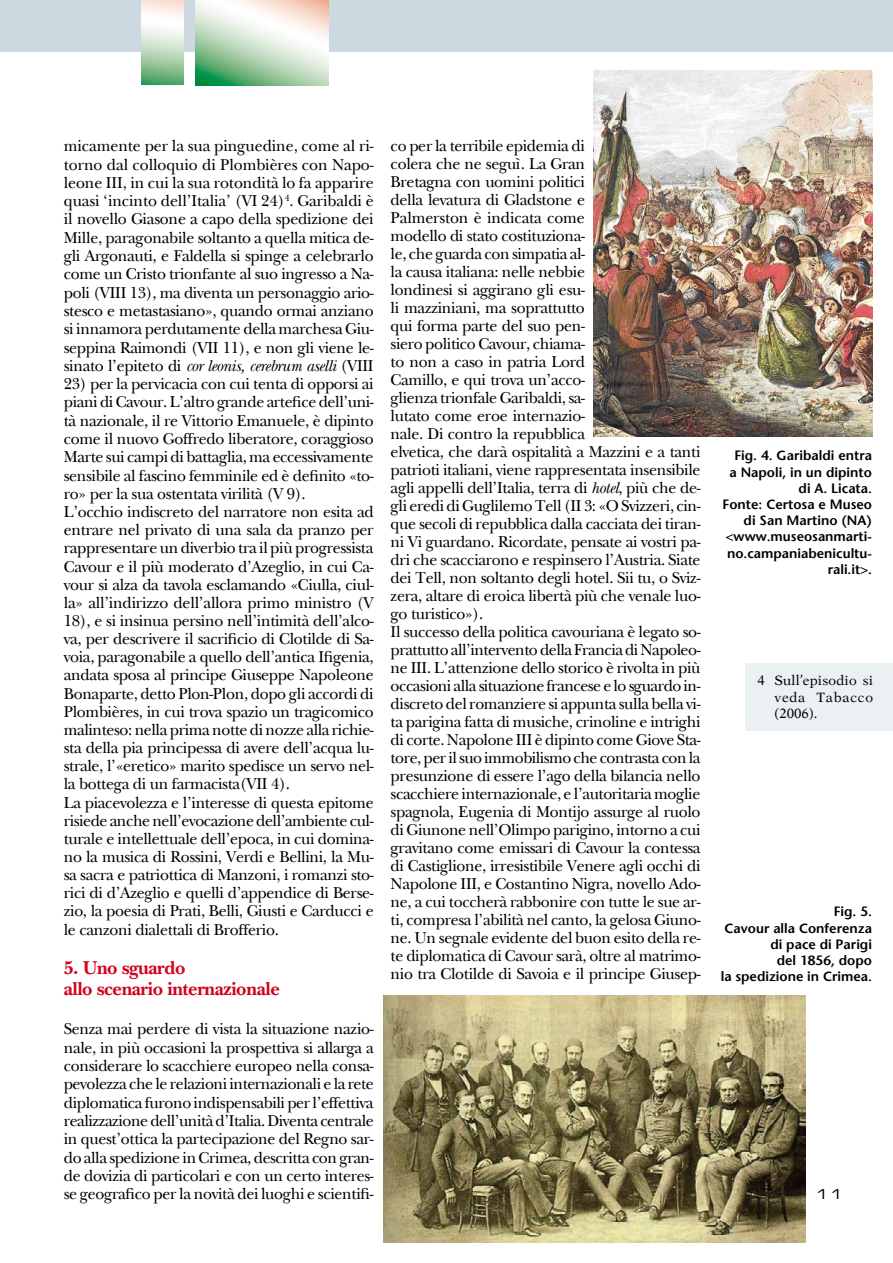
<style>
.page{position:relative;width:893px;height:1263px;background:#fff}
.page>*{position:absolute;margin:0;border:0;box-sizing:border-box;transform-origin:0 0}
.t1{font:700 19.5px/21.1px "New Baskerville";letter-spacing:-.02em;color:#d3021d}
.t2{font:16.5px/18px "New Baskerville";letter-spacing:-.02em;color:#000;text-align:justify}
.t3{font:600 13.5px/16.2px "Stone Sans";color:#000;text-align:right}
.t4{font:13.5px/16.2px "New Aster";letter-spacing:.015em;color:#000;text-align:justify}
.t5{font:13.5px "Eurostile Extended Two";color:#000;scale:1.11 1}
.s1{font-style:italic}
</style>
<div class="page">
<div style="left:0;top:0;width:893px;height:51px;background:#cdd9e0"></div>
<img style="left:383px;top:995px;width:423px;height:247px">
<img style="left:594px;top:71px;width:278px;height:365px">
<div style="left:745px;top:663px;width:148px;height:68px;background:#ebf0f3"></div>
<svg style="left:141px;top:0;width:43px;height:85px;background:#c5dcc4"></svg>
<svg style="left:196px;top:0;width:132px;height:85px;background:#c7dcc5"></svg>
<p class="t2" style="left:64px;top:137px;width:311px">micamente per la sua pinguedine, come al ri&shy;torno dal colloquio di Plombières con Napo&shy;leone III, in cui la sua rotondità lo fa apparire quasi ‘incinto dell’Italia’ (VI 24)<sup>4</sup>. Garibaldi è il novello Giasone a capo della spedizione dei Mille, paragonabile soltanto a quella mitica de&shy;gli Argonauti, e Faldella si spinge a celebrarlo come un Cristo trionfante al suo ingresso a Na&shy;poli (VIII 13), ma diventa un personaggio ario&shy;stesco e metastasiano», quando ormai anziano si innamora perdutamente della marchesa Giu&shy;seppina Raimondi (VII 11), e non gli viene le&shy;sinato l’epiteto di <span class="s1">cor leonis, cerebrum aselli</span> (VIII</p>
<p class="t2" style="left:64px;top:375px;width:312px;text-align:left">23) per la pervicacia con cui tenta di opporsi ai piani di Cavour. L’altro grande artefice dell’uni&shy;tà nazionale, il re Vittorio Emanuele, è dipinto come il nuovo Goffredo liberatore, coraggioso Marte sui campi di battaglia, ma eccessivamente sensibile al fascino femminile ed è definito «to&shy;ro» per la sua ostentata virilità (V 9).<br>L’occhio indiscreto del narratore non esita ad entrare nel privato di una sala da pranzo per rappresentare un diverbio tra il più progressista Cavour e il più moderato d’Azeglio, in cui Ca&shy;vour si alza da tavola esclamando «Ciulla, ciul&shy;la» all’indirizzo dell’allora primo ministro (V 18), e si insinua persino nell’intimità dell’alco&shy;va, per descrivere il sacrificio di Clotilde di Sa&shy;voia, paragonabile a quello dell’antica Ifigenia, andata sposa al principe Giuseppe Napoleone Bonaparte, detto Plon-Plon, dopo gli accordi di Plombières, in cui trova spazio un tragicomico malinteso: nella prima notte di nozze alla richie&shy;sta della pia principessa di avere dell’acqua lu&shy;strale, l’«eretico» marito spedisce un servo nel&shy;la bottega di un farmacista(VII 4).<br>La piacevolezza e l’interesse di questa epitome risiede anche nell’evocazione dell’ambiente cul&shy;turale e intellettuale dell’epoca, in cui domina&shy;no la musica di Rossini, Verdi e Bellini, la Mu&shy;sa sacra e patriottica di Manzoni, i romanzi sto&shy;rici di d’Azeglio e quelli d’appendice di Berse&shy;zio, la poesia di Prati, Belli, Giusti e Carducci e le canzoni dialettali di Brofferio.</p>
<p class="t1" style="left:64px;top:957px;width:218px">5. Uno sguardo<br>allo scenario internazionale</p>
<p class="t2" style="left:64px;top:1020px;width:312px">Senza mai perdere di vista la situazione nazio&shy;nale, in più occasioni la prospettiva si allarga a considerare lo scacchiere europeo nella consa&shy;pevolezza che le relazioni internazionali e la rete diplomatica furono indispensabili per l’effettiva realizzazione dell’unità d’Italia. Diventa centrale in quest’ottica la partecipazione del Regno sar&shy;do alla spedizione in Crimea, descritta con gran&shy;de dovizia di particolari e con un certo interes&shy;se geografico per la novità dei luoghi e scientifi-</p>
<p class="t2" style="left:391px;top:137px;width:311px;text-align:left">co per la terribile epidemia di<br>colera che ne seguì. La Gran<br>Bretagna con uomini politici<br>della levatura di Gladstone e<br>Palmerston è indicata come<br>modello di stato costituziona-<br>le, che guarda con simpatia al-<br>la causa italiana: nelle nebbie<br>londinesi si aggirano gli esu-<br>li mazziniani, ma soprattutto<br>qui forma parte del suo pen-<br>siero politico Cavour, chiama-<br>to non a caso in patria Lord<br>Camillo, e qui trova un’acco-<br>glienza trionfale Garibaldi, sa-<br>lutato come eroe internazio-<br>nale. Di contro la repubblica<br>elvetica, che darà ospitalità a Mazzini e a tanti patrioti italiani, viene rappresentata insensibile agli appelli dell’Italia, terra di <span class="s1">hotel</span>, più che de&shy;gli eredi di Guglilemo Tell (II 3: «O Svizzeri, cin&shy;que secoli di repubblica dalla cacciata dei tiran&shy;ni Vi guardano. Ricordate, pensate ai vostri pa&shy;dri che scacciarono e respinsero l’Austria. Siate dei Tell, non soltanto degli hotel. Sii tu, o Sviz&shy;zera, altare di eroica libertà più che venale luo&shy;go turistico»).<br>Il successo della politica cavouriana è legato so&shy;prattutto all’intervento della Francia di Napoleo&shy;ne III. L’attenzione dello storico è rivolta in più occasioni alla situazione francese e lo sguardo in&shy;discreto del romanziere si appunta sulla bella vi&shy;ta parigina fatta di musiche, crinoline e intrighi di corte. Napolone III è dipinto come Giove Sta&shy;tore, per il suo immobilismo che contrasta con la presunzione di essere l’ago della bilancia nello scacchiere internazionale, e l’autoritaria moglie spagnola, Eugenia di Montijo assurge al ruolo di Giunone nell’Olimpo parigino, intorno a cui gravitano come emissari di Cavour la contessa di Castiglione, irresistibile Venere agli occhi di Napolone III, e Costantino Nigra, novello Ado&shy;ne, a cui toccherà rabbonire con tutte le sue ar&shy;ti, compresa l’abilità nel canto, la gelosa Giuno&shy;ne. Un segnale evidente del buon esito della re&shy;te diplomatica di Cavour sarà, oltre al matrimo&shy;nio tra Clotilde di Savoia e il principe Giusep-</p>
<p class="t3" style="left:723px;top:447px;width:151px">Fig. 4. Garibaldi entra<br>a Napoli, in un dipinto di A. Licata.<br>Fonte: Certosa e Museo di San Martino (NA) &lt;www.museosanmarti&shy;no.campaniabenicultu&shy;rali.it&gt;.</p>
<p class="t4" style="left:775px;top:673px;width:100px;text-indent:-17px">4 Sull’episodio si veda Tabacco (2006).</p>
<p class="t3" style="left:721px;top:903px;width:153px">Fig. 5.<br>Cavour alla Conferenza di pace di Parigi<br>del 1856, dopo<br>la spedizione in Crimea.</p>
<p class="t5" style="left:815px;top:1185px;width:28px">11</p>
</div>
